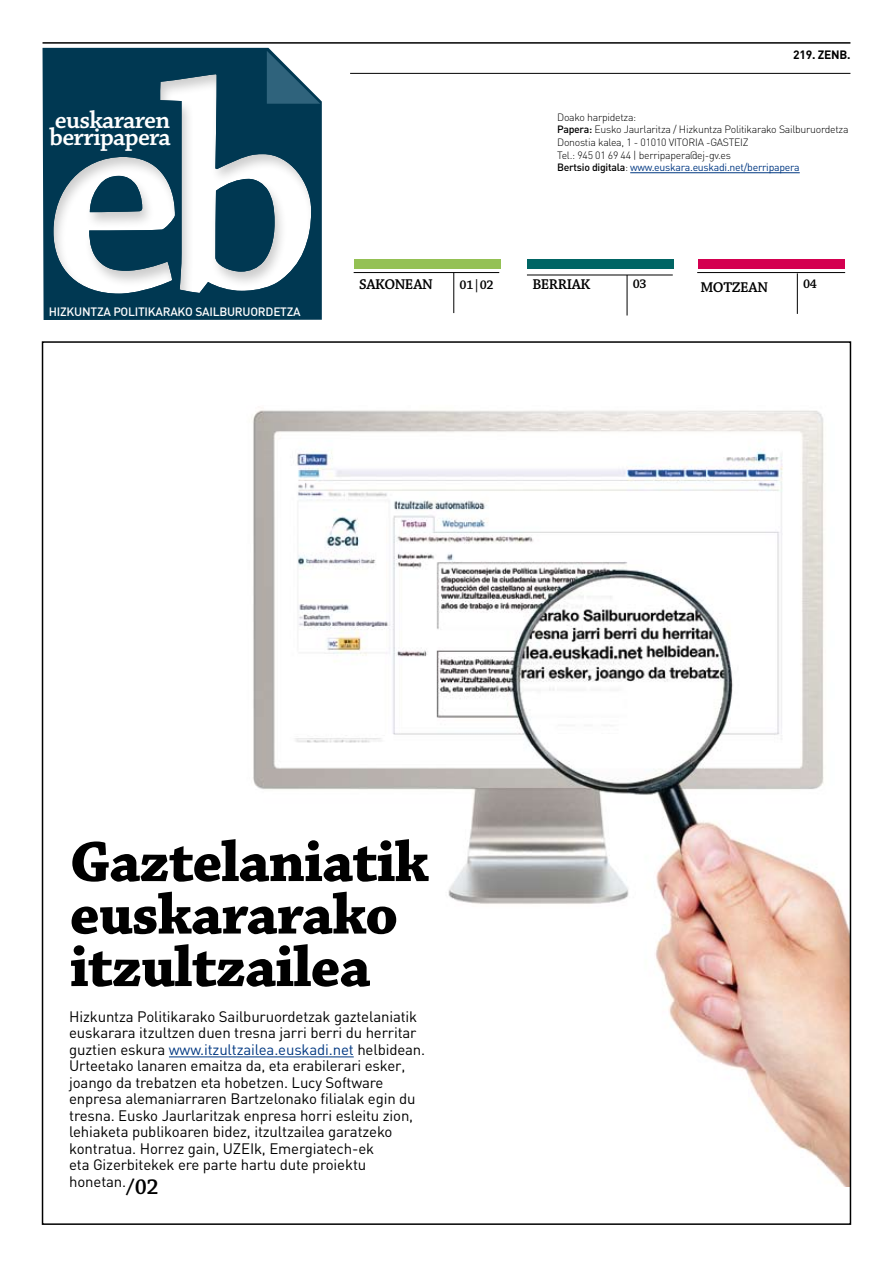
<style>
.page{position:relative;width:893px;height:1263px;background:#fff}
.page>*{position:absolute;margin:0;border:0;box-sizing:border-box;transform-origin:0 0}
.t1{font:600 305.1px "Chaparral Pro";color:#fff}
.t2{font:700 60px/52.5px "Chaparral Pro";letter-spacing:-.02em;color:#000}
.t3{font:600 25.5px "Chaparral Pro";letter-spacing:-.03em;color:#fff}
.t4{font:15px/16.5px "DIN";letter-spacing:-.01em;color:#000}
.t5{font:600 15px "Chaparral Pro";letter-spacing:-.025em;color:#000}
.t6{font:600 13.2px "Chaparral Pro";letter-spacing:-.03em;color:#000}
.t7{font:500 12px "DIN";letter-spacing:-.02em;color:#fff}
.t8{font:700 12px "DIN";letter-spacing:-.02em;color:#000}
.t9{font:300 10.5px/12.6px "DIN";letter-spacing:-.025em;color:#000}
.s1{font-weight:500}
.s2{font-weight:400;color:#003882}
.s3{color:#003882}
.s4{font-family:"Chaparral Pro";font-weight:600;font-size:22.5px}
</style>
<div class="page">
<img style="left:214px;top:410px;width:634px;height:776px">
<hr style="left:350px;top:73px;width:500px;height:1px;background:#000">
<hr style="left:43px;top:42px;width:807px;height:2px;background:#000">
<hr style="left:527px;top:275px;width:146px;height:1px;background:#000">
<div style="left:527px;top:259px;width:146px;height:10px;background:#006564"></div>
<hr style="left:797px;top:273px;width:1px;height:41px;background:#000">
<hr style="left:697px;top:272px;width:148px;height:1px;background:#000">
<div style="left:698px;top:259px;width:146px;height:10px;background:#d40050"></div>
<div style="left:30px;top:21px;width:502px;height:368px;background:#000;opacity:.2"></div>
<div style="left:148px;top:18px;width:520px;height:369px;background:#000;opacity:.2"></div>
<svg style="left:267px;top:51px;width:53px;height:53px"></svg>
<hr style="left:630px;top:172px;width:170px;height:1px;background:#003882">
<hr style="left:169px;top:1057px;width:185px;height:1px;background:#003882">
<h1 class="t1" style="left:160px;top:18px;width:163px">b</h1>
<h3 class="t3" style="left:55px;top:105px;width:117px">euskararen</h3>
<h1 class="t1" style="left:43px;top:21px;width:144px">e</h1>
<p class="t7" style="left:49px;top:304px;width:253px">HIZKUNTZA POLITIKARAKO SAILBURUORDETZA</p>
<h3 class="t3" style="left:50px;top:123px;width:123px">berripapera</h3>
<p class="t8" style="left:793px;top:47px;width:59px">219. ZENB.</p>
<p class="t9" style="left:557px;top:111px;width:293px">Doako harpidetza:<br><span class="s1">Papera:</span> Eusko Jaurlaritza / Hizkuntza Politikarako Sailburuordetza Donostia kalea, 1 - 01010 VITORIA -GASTEIZ<br>Tel.: 945 01 69 44 | berripapera@ej-gv.es<br><span class="s1">Bertsio digitala</span>: <span class="s2">www.euskara.euskadi.net/berripapera</span></p>
<p class="t5" style="left:359px;top:276px;width:75px">SAKONEAN</p>
<p class="t6" style="left:460px;top:277px;width:36px">01|02</p>
<p class="t5" style="left:532px;top:276px;width:59px">BERRIAK</p>
<p class="t6" style="left:633px;top:277px;width:15px">03</p>
<p class="t5" style="left:700px;top:279px;width:69px">MOTZEAN</p>
<p class="t6" style="left:803px;top:277px;width:15px">04</p>
<h2 class="t2" style="left:70px;top:838px;width:360px">Gaztelaniatik euskararako itzultzailea</h2>
<p class="t4" style="left:69px;top:1008px;width:358px">Hizkuntza Politikarako Sailburuordetzak gaztelaniatik euskarara itzultzen duen tresna jarri berri du herritar guztien eskura <span class="s3">www.itzultzailea.euskadi.net</span> helbidean.<br>Urteetako lanaren emaitza da, eta erabilerari esker, joango da trebatzen eta hobetzen. Lucy Software enpresa alemaniarraren Bartzelonako filialak egin du tresna. Eusko Jaurlaritzak enpresa horri esleitu zion, lehiaketa publikoaren bidez, itzultzailea garatzeko kontratua. Horrez gain, UZEIk, Emergiatech-ek<br>eta Gizerbitekek ere parte hartu dute proiektu honetan.<span class="s4">/02</span></p>
</div>
